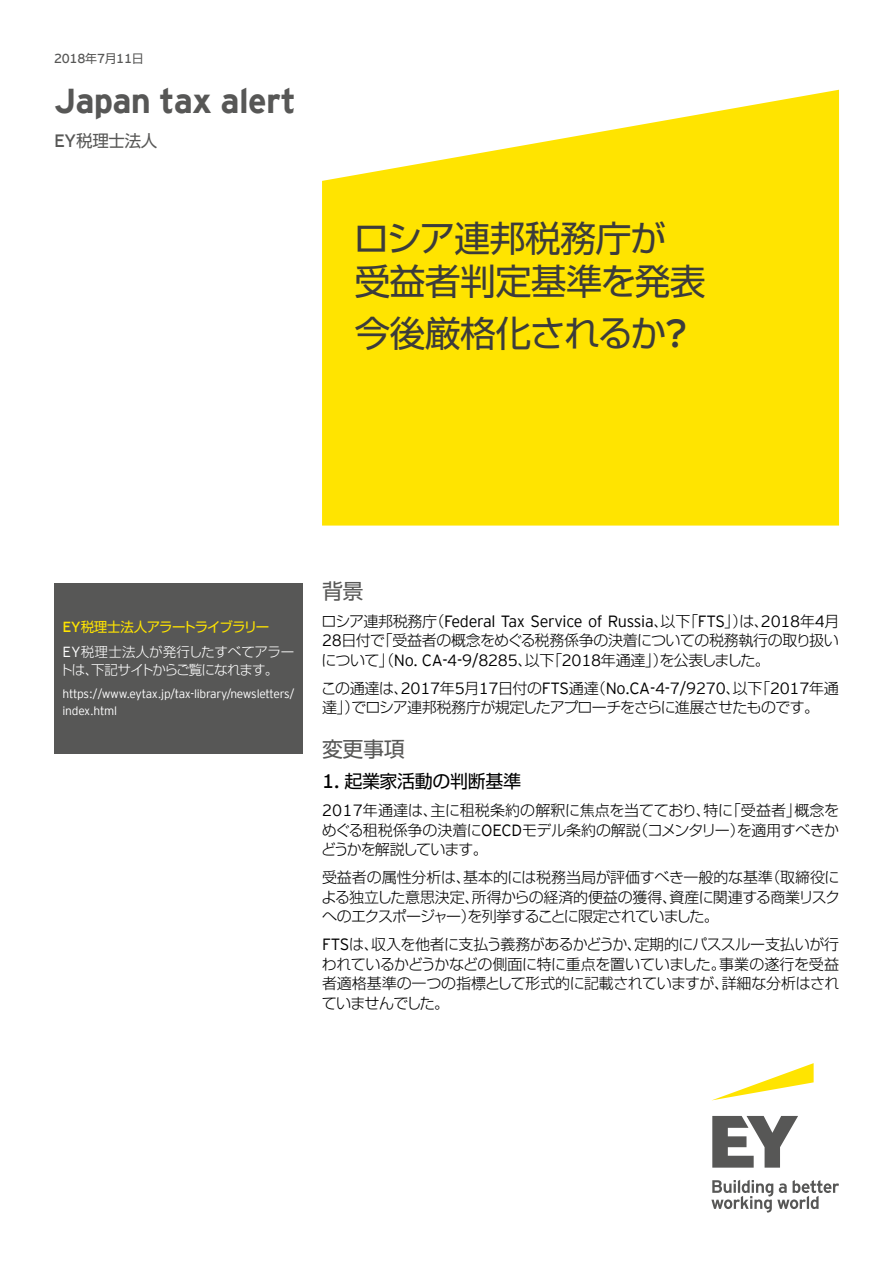
<style>
.page{position:relative;width:893px;height:1263px;background:#fff}
.page>*{position:absolute;margin:0;border:0;box-sizing:border-box;transform-origin:0 0}
.t1{font:36px/43.2px "Shin Go Pro";letter-spacing:-.02em;color:#3c3c3b}
.t2{font:700 34.5px "EY Interstate";letter-spacing:-.02em;color:#575756}
.t3{font:21px "Shin Go Pro";letter-spacing:-.02em;color:#575756}
.t4{font:18px "Shin Go Pro";letter-spacing:-.02em;color:#000}
.t5{font:16.5px "Shin Go Pro";letter-spacing:-.02em;color:#575756}
.t6{font:300 16.2px "EY Interstate";letter-spacing:-.02em;color:#000}
.t7{font:300 15px/19.5px "Shin Go Pro";letter-spacing:-.04em;color:#000;text-align:justify}
.t8{font:300 13.5px/24.8px "Shin Go Pro";color:#fff}
.t9{font:300 13.5px "Shin Go Pro";letter-spacing:-.075em;color:#fff}
.t10{font:13.05px "EY Interstate";letter-spacing:-.02em;color:#575756}
.t11{font:300 12px/16.5px "EY Interstate";letter-spacing:-.02em;color:#fff}
.s1{font-family:"Shin Go Pro";font-size:12px}
.s2{font-family:"EY Interstate";font-size:17.85px}
.s3{font-family:"EY Interstate";font-size:39px}
.s4{font-family:"EY Interstate";font-weight:400;font-size:14.7px;color:#ffe400}
.s5{font-weight:400;color:#ffe400}
.s6{font-family:"EY Interstate";font-size:14.7px}
.s7{font-family:"Shin Go Pro";font-size:15px}
.s8{font-family:"EY Interstate";font-size:16.2px}
.s9{font-family:"EY Interstate";font-size:19.5px}
</style>
<div class="page">
<svg style="left:713px;top:1063px;width:101px;height:37px"></svg>
<svg style="left:711px;top:1116px;width:128px;height:96px"></svg>
<svg style="left:322px;top:90px;width:517px;height:436px;background:#ffe61a"></svg>
<div style="left:54px;top:583px;width:249px;height:170px;background:#575756"></div>
<p class="t10" style="left:54px;top:49px;width:91px">2018<span class="s1">年</span>7<span class="s1">月</span>11<span class="s1">日</span></p>
<h2 class="t2" style="left:54px;top:76px;width:243px">Japan tax alert</h2>
<p class="t5" style="left:54px;top:127px;width:105px"><span class="s2">EY</span>税理士法人</p>
<h1 class="t1" style="left:353px;top:212px;width:354px">ロシア連邦税務庁が受益者判定基準を発表</h1>
<h1 class="t1" style="left:354px;top:307px;width:335px">今後厳格化されるか<span class="s3">?</span></h1>
<p class="t8" style="left:63px;top:613px;width:233px"><span class="s4">EY</span><span class="s5">税理士法人アラートライブラリー<br></span><span class="s6">EY</span>税理士法人が発行したすべてアラー</p>
<p class="t9" style="left:59px;top:658px;width:220px">トは、下記サイトからご覧になれます。</p>
<p class="t11" style="left:63px;top:685px;width:233px">https://www.eytax.jp/tax-library/newsletters/ index.html</p>
<h3 class="t3" style="left:322px;top:573px;width:43px">背景</h3>
<p class="t6" style="left:322px;top:609px;width:519px"><span class="s7">ロシア連邦税務庁（</span>Federal Tax Service of Russia<span class="s7">、以下「</span>FTS<span class="s7">」）は、</span>2018<span class="s7">年</span>4<span class="s7">月</span></p>
<p class="t7" style="left:321px;top:629px;width:519px"><span class="s8">28</span>日付で「受益者の概念をめぐる税務係争の決着についての税務執行の取り扱いについて」（<span class="s8">No. CA-4-9/8285</span>、以下「<span class="s8">2018</span>年通達」）を公表しました。</p>
<p class="t6" style="left:321px;top:676px;width:519px"><span class="s7">この通達は、</span>2017<span class="s7">年</span>5<span class="s7">月</span>17<span class="s7">日付の</span>FTS<span class="s7">通達（</span>No.CA-4-7/9270<span class="s7">、以下「</span>2017<span class="s7">年通</span></p>
<p class="t7" style="left:322px;top:696px;width:498px">達」）でロシア連邦税務庁が規定したアプローチをさらに進展させたものです。</p>
<h3 class="t3" style="left:322px;top:732px;width:84px">変更事項</h3>
<p class="t4" style="left:322px;top:767px;width:201px"><span class="s9">1.</span> 起業家活動の判断基準</p>
<p class="t7" style="left:321px;top:799px;width:520px"><span class="s8">2017</span>年通達は、主に租税条約の解釈に焦点を当てており、特に「受益者」概念をめぐる租税係争の決着に<span class="s8">OECD</span>モデル条約の解説（コメンタリー）を適用すべきかどうかを解説しています。</p>
<p class="t7" style="left:321px;top:866px;width:520px">受益者の属性分析は、基本的には税務当局が評価すべき一般的な基準（取締役による独立した意思決定、所得からの経済的便益の獲得、資産に関連する商業リスクへのエクスポージャー）を列挙することに限定されていました。</p>
<p class="t7" style="left:322px;top:933px;width:519px"><span class="s8">FTS</span>は、収入を他者に支払う義務があるかどうか、定期的にパススルー支払いが行われているかどうかなどの側面に特に重点を置いていました。事業の遂行を受益者適格基準の一つの指標として形式的に記載されていますが、詳細な分析はされていませんでした。</p>
</div>
